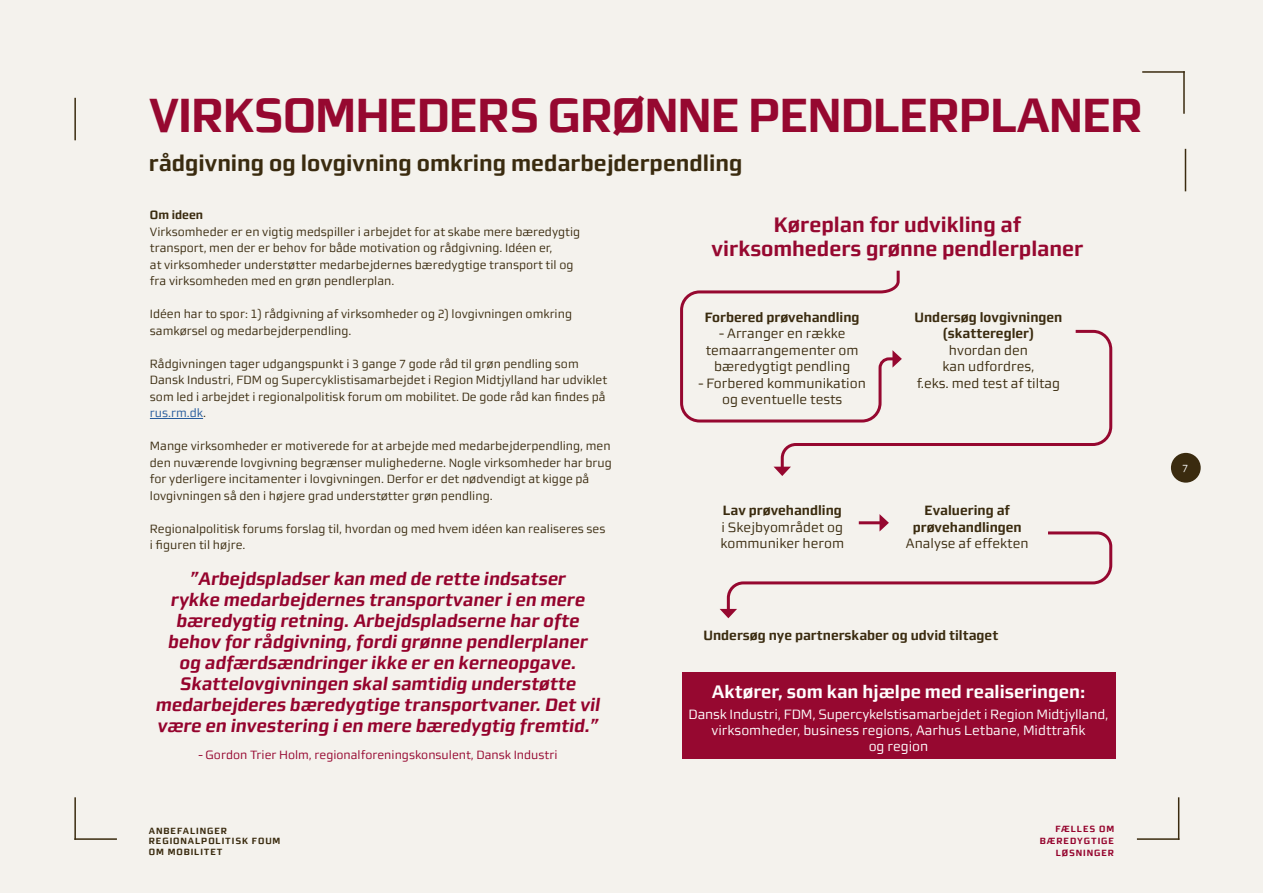
<style>
.page{position:relative;width:1263px;height:893px;background:#f4f2ed}
.page>*{position:absolute;margin:0;border:0;box-sizing:border-box;transform-origin:0 0}
.t1{font:700 48px "midtsans";letter-spacing:-.025em;color:#960830}
.t2{font:700 22.5px "midtsans";color:#3a2b0f}
.t3{font:700 21px/24px "midtsans";color:#960830;text-align:center}
.t4{font:italic 700 18px/21px "midtsans";color:#95032d;text-align:center}
.t5{font:700 18px "midtsans";color:#fff}
.t6{font:13.5px/16.5px "midtsans";color:#3a2b0f;text-align:center}
.t7{font:700 13.5px/16.5px "midtsans";color:#3a2b0f;text-align:center}
.t8{font:13.5px/16.2px "midtsans";letter-spacing:-.01em;color:#fff;text-align:center}
.t9{font:12px/16.5px "midtsans";color:#3a2b0f}
.t10{font:12px "midtsans";color:#95032d}
.t11{font:700 12px "midtsans";color:#3a2b0f}
.t12{font:10.5px "midtsans";color:#fff}
.t13{font:700 9px/10.5px "midtsans";letter-spacing:.1em;color:#3a2b0f}
.t14{font:700 9px/12px "midtsans";letter-spacing:.1em;color:#95032d;text-align:right}
.s1{color:#245a9c}
</style>
<div class="page">
<hr style="left:1183px;top:71px;width:2px;height:43px;background:#3a2b0f">
<hr style="left:1142px;top:71px;width:43px;height:2px;background:#3a2b0f">
<hr style="left:1185px;top:149px;width:1px;height:42px;background:#3a2b0f">
<hr style="left:74px;top:98px;width:2px;height:42px;background:#3a2b0f">
<hr style="left:1178px;top:797px;width:1px;height:43px;background:#3a2b0f">
<hr style="left:1137px;top:838px;width:42px;height:2px;background:#3a2b0f">
<hr style="left:74px;top:797px;width:2px;height:43px;background:#3a2b0f">
<hr style="left:74px;top:838px;width:43px;height:2px;background:#3a2b0f">
<div style="left:1171px;top:453px;width:30px;height:30px;background:#3a2b0f;border-radius:50%"></div>
<hr style="left:150px;top:418px;width:53px;height:1px;background:#245a9c">
<div style="left:682px;top:672px;width:433px;height:87px;background:#960830"></div>
<svg style="left:680px;top:270px;width:220px;height:153px"></svg>
<svg style="left:779px;top:328px;width:334px;height:139px"></svg>
<svg style="left:774px;top:467px;width:17px;height:9px"></svg>
<svg style="left:720px;top:514px;width:393px;height:104px"></svg>
<h1 class="t1" style="left:149px;top:88px;width:996px">VIRKSOMHEDERS GRØNNE PENDLERPLANER</h1>
<h2 class="t2" style="left:149px;top:150px;width:595px">rådgivning og lovgivning omkring medarbejderpendling</h2>
<p class="t11" style="left:150px;top:208px;width:55px">Om ideen</p>
<p class="t9" style="left:150px;top:223px;width:432px">Virksomheder er en vigtig medspiller i arbejdet for at skabe mere bæredygtig transport, men der er behov for både motivation og rådgivning. Idéen er,<br>at virksomheder understøtter medarbejdernes bæredygtige transport til og fra virksomheden med en grøn pendlerplan.</p>
<p class="t9" style="left:150px;top:306px;width:424px">Idéen har to spor: 1) rådgivning af virksomheder og 2) lovgivningen omkring samkørsel og medarbejderpendling.</p>
<p class="t9" style="left:150px;top:355px;width:459px">Rådgivningen tager udgangspunkt i 3 gange 7 gode råd til grøn pendling som Dansk Industri, FDM og Supercyklistisamarbejdet i Region Midtjylland har udviklet som led i arbejdet i regionalpolitisk forum om mobilitet. De gode råd kan findes på <span class="s1">rus.rm.dk</span>.</p>
<p class="t9" style="left:150px;top:438px;width:463px">Mange virksomheder er motiverede for at arbejde med medarbejderpendling, men den nuværende lovgivning begrænser mulighederne. Nogle virksomheder har brug for yderligere incitamenter i lovgivningen. Derfor er det nødvendigt at kigge på lovgivningen så den i højere grad understøtter grøn pendling.</p>
<p class="t9" style="left:150px;top:520px;width:457px">Regionalpolitisk forums forslag til, hvordan og med hvem idéen kan realiseres ses i figuren til højre.</p>
<p class="t4" style="left:156px;top:568px;width:446px">”Arbejdspladser kan med de rette indsatser<br>rykke medarbejdernes transportvaner i en mere bæredygtig retning. Arbejdspladserne har ofte behov for rådgivning, fordi grønne pendlerplaner og adfærdsændringer ikke er en kerneopgave.<br>Skattelovgivningen skal samtidig understøtte medarbejderes bæredygtige transportvaner. Det vil være en investering i en mere bæredygtig fremtid.”</p>
<p class="t10" style="left:198px;top:748px;width:361px">- Gordon Trier Holm, regionalforeningskonsulent, Dansk Industri</p>
<h3 class="t3" style="left:711px;top:212px;width:373px">Køreplan for udvikling af virksomheders grønne pendlerplaner</h3>
<p class="t7" style="left:705px;top:309px;width:156px">Forbered prøvehandling</p>
<p class="t6" style="left:706px;top:325px;width:154px">- Arranger en række temaarrangementer om bæredygtigt pendling</p>
<p class="t6" style="left:699px;top:375px;width:169px">- Forbered kommunikation og eventuelle tests</p>
<p class="t7" style="left:723px;top:502px;width:121px">Lav prøvehandling</p>
<p class="t6" style="left:720px;top:519px;width:125px;text-align:left">i Skejbyområdet og kommuniker herom</p>
<p class="t7" style="left:914px;top:309px;width:149px">Undersøg lovgivningen (skatteregler)</p>
<p class="t6" style="left:917px;top:342px;width:145px">hvordan den<br>kan udfordres,<br>f.eks. med test af tiltag</p>
<p class="t7" style="left:913px;top:502px;width:110px">Evaluering af prøvehandlingen</p>
<p class="t6" style="left:906px;top:535px;width:124px">Analyse af effekten</p>
<p class="t7" style="left:703px;top:627px;width:296px">Undersøg nye partnerskaber og udvid tiltaget</p>
<h3 class="t5" style="left:712px;top:681px;width:375px">Aktører, som kan hjælpe med realiseringen:</h3>
<p class="t8" style="left:688px;top:706px;width:421px">Dansk Industri, FDM, Supercykelstisamarbejdet i Region Midtjylland, virksomheder, business regions, Aarhus Letbane, Midttrafik<br>og region</p>
<p class="t13" style="left:149px;top:825px;width:133px">ANBEFALINGER<br>REGIONALPOLITISK FOUM<br>OM MOBILITET</p>
<p class="t14" style="left:1040px;top:823px;width:76px">FÆLLES OM<br>BÆREDYGTIGE<br>LØSNINGER</p>
<p class="t12" style="left:1182px;top:462px;width:8px">7</p>
</div>
